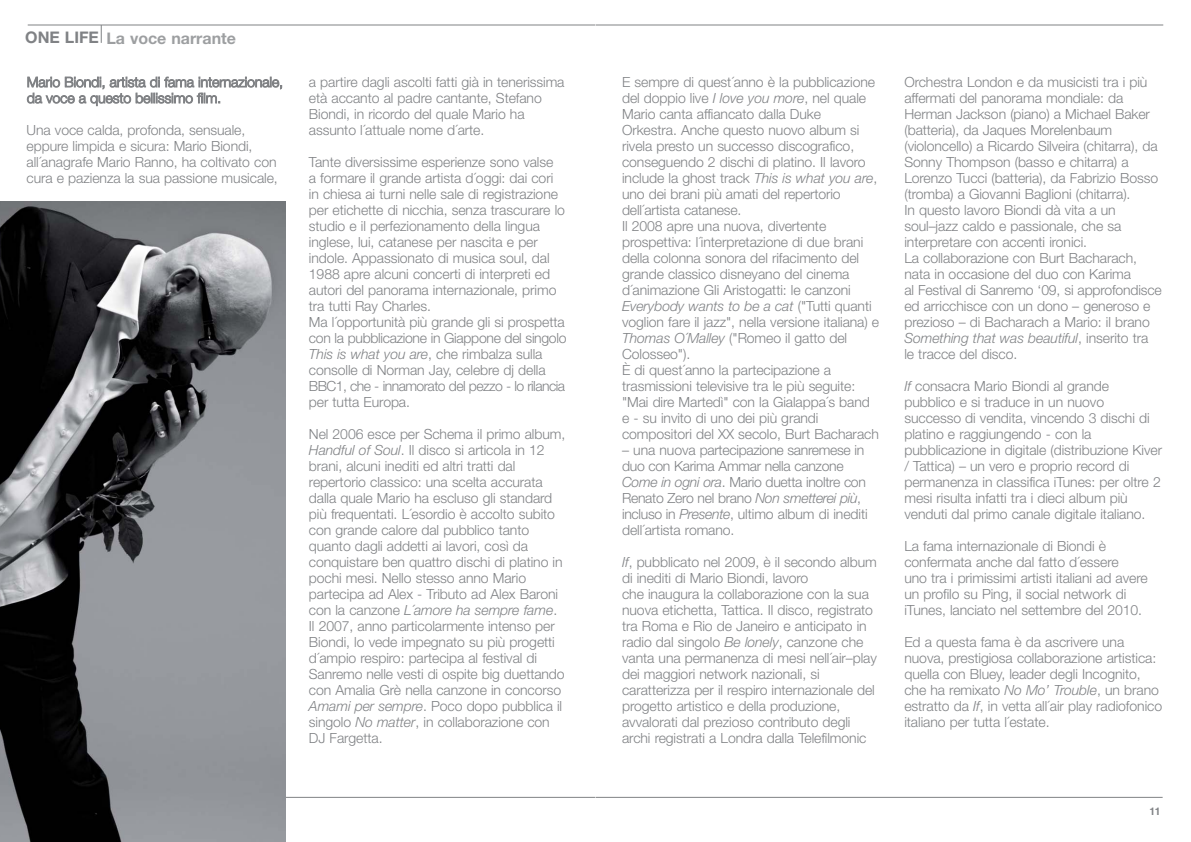
<style>
.page{position:relative;width:1191px;height:842px;background:#fff}
.page>*{position:absolute;margin:0;border:0;box-sizing:border-box;transform-origin:0 0}
.t1{font:700 16px "Helvetica Neue";color:#9d9fa1}
.t2{font:300 14px/16px "Helvetica Neue";letter-spacing:-.005em;color:#808285}
.t3{font:700 10.5px "Helvetica";color:#808285}
.s1{color:#808285}
.s2{font-style:italic}
</style>
<div class="page">
<hr style="left:595px;top:24px;width:568px;height:2px;background:#808285">
<hr style="left:595px;top:797px;width:567px;height:1px;background:#808285">
<hr style="left:28px;top:24px;width:567px;height:2px;background:#808285">
<hr style="left:26px;top:797px;width:569px;height:1px;background:#808285">
<svg style="left:27px;top:76px;width:255px;height:30px"></svg>
<svg style="left:101px;top:25px;width:1px;height:18px"></svg>
<img style="left:0;top:201px;width:285px;height:641px">
<p class="t1" style="left:25px;top:28px;width:212px"><span class="s1">ONE LIFE</span> La voce narrante</p>
<p class="t2" style="left:27px;top:122px;width:253px">Una voce calda, profonda, sensuale, eppure limpida e sicura: Mario Biondi, all´anagrafe Mario Ranno, ha coltivato con cura e pazienza la sua passione musicale,</p>
<p class="t2" style="left:309px;top:74px;width:257px">a partire dagli ascolti fatti già in tenerissima età accanto al padre cantante, Stefano Biondi, in ricordo del quale Mario ha assunto l´attuale nome d´arte.</p>
<p class="t2" style="left:309px;top:154px;width:259px">Tante diversissime esperienze sono valse<br>a formare il grande artista d´oggi: dai cori in chiesa ai turni nelle sale di registrazione per etichette di nicchia, senza trascurare lo studio e il perfezionamento della lingua inglese, lui, catanese per nascita e per indole. Appassionato di musica soul, dal 1988 apre alcuni concerti di interpreti ed autori del panorama internazionale, primo tra tutti Ray Charles.<br>Ma l´opportunità più grande gli si prospetta con la pubblicazione in Giappone del singolo <span class="s2">This is what you are</span>, che rimbalza sulla consolle di Norman Jay, celebre dj della BBC1, che - innamorato del pezzo - lo rilancia per tutta Europa.</p>
<p class="t2" style="left:309px;top:426px;width:258px">Nel 2006 esce per Schema il primo album, <span class="s2">Handful of Soul</span>. Il disco si articola in 12 brani, alcuni inediti ed altri tratti dal repertorio classico: una scelta accurata dalla quale Mario ha escluso gli standard più frequentati. L´esordio è accolto subito con grande calore dal pubblico tanto quanto dagli addetti ai lavori, così da conquistare ben quattro dischi di platino in pochi mesi. Nello stesso anno Mario partecipa ad Alex - Tributo ad Alex Baroni con la canzone <span class="s2">L´amore ha sempre fame</span>.<br>Il 2007, anno particolarmente intenso per Biondi, lo vede impegnato su più progetti d´ampio respiro: partecipa al festival di Sanremo nelle vesti di ospite big duettando con Amalia Grè nella canzone in concorso <span class="s2">Amami per sempre</span>. Poco dopo pubblica il singolo <span class="s2">No matter</span>, in collaborazione con DJ Fargetta.</p>
<p class="t2" style="left:622px;top:74px;width:259px">E sempre di quest´anno è la pubblicazione del doppio live <span class="s2">I love you more</span>, nel quale Mario canta affiancato dalla Duke Orkestra. Anche questo nuovo album si rivela presto un successo discografico, conseguendo 2 dischi di platino. Il lavoro include la ghost track <span class="s2">This is what you are</span>, uno dei brani più amati del repertorio dell´artista catanese.<br>Il 2008 apre una nuova, divertente prospettiva: l´interpretazione di due brani della colonna sonora del rifacimento del grande classico disneyano del cinema d´animazione Gli Aristogatti: le canzoni <span class="s2">Everybody wants to be a cat</span> ("Tutti quanti voglion fare il jazz", nella versione italiana) e <span class="s2">Thomas O´Malley</span> ("Romeo il gatto del Colosseo").<br>È di quest´anno la partecipazione a trasmissioni televisive tra le più seguite: "Mai dire Martedì" con la Gialappa´s band e - su invito di uno dei più grandi compositori del XX secolo, Burt Bacharach</p>
<p class="t2" style="left:622px;top:442px;width:247px">– una nuova partecipazione sanremese in duo con Karima Ammar nella canzone <span class="s2">Come in ogni ora</span>. Mario duetta inoltre con Renato Zero nel brano <span class="s2">Non smetterei più</span>, incluso in <span class="s2">Presente</span>, ultimo album di inediti dell´artista romano.</p>
<p class="t2" style="left:622px;top:554px;width:256px"><span class="s2">If</span>, pubblicato nel 2009, è il secondo album di inediti di Mario Biondi, lavoro<br>che inaugura la collaborazione con la sua nuova etichetta, Tattica. Il disco, registrato tra Roma e Rio de Janeiro e anticipato in radio dal singolo <span class="s2">Be lonely</span>, canzone che vanta una permanenza di mesi nell´air–play dei maggiori network nazionali, si caratterizza per il respiro internazionale del progetto artistico e della produzione, avvalorati dal prezioso contributo degli archi registrati a Londra dalla Telefilmonic</p>
<p class="t2" style="left:904px;top:74px;width:259px">Orchestra London e da musicisti tra i più affermati del panorama mondiale: da Herman Jackson (piano) a Michael Baker (batteria), da Jaques Morelenbaum (violoncello) a Ricardo Silveira (chitarra), da Sonny Thompson (basso e chitarra) a Lorenzo Tucci (batteria), da Fabrizio Bosso (tromba) a Giovanni Baglioni (chitarra).<br>In questo lavoro Biondi dà vita a un soul–jazz caldo e passionale, che sa interpretare con accenti ironici.<br>La collaborazione con Burt Bacharach, nata in occasione del duo con Karima<br>al Festival di Sanremo ‘09, si approfondisce ed arricchisce con un dono – generoso e prezioso – di Bacharach a Mario: il brano <span class="s2">Something that was beautiful</span>, inserito tra<br>le tracce del disco.</p>
<p class="t2" style="left:904px;top:378px;width:259px"><span class="s2">If</span> consacra Mario Biondi al grande pubblico e si traduce in un nuovo successo di vendita, vincendo 3 dischi di platino e raggiungendo - con la pubblicazione in digitale (distribuzione Kiver / Tattica) – un vero e proprio record di permanenza in classifica iTunes: per oltre 2 mesi risulta infatti tra i dieci album più venduti dal primo canale digitale italiano.</p>
<p class="t2" style="left:904px;top:538px;width:245px">La fama internazionale di Biondi è confermata anche dal fatto d´essere<br>uno tra i primissimi artisti italiani ad avere un profilo su Ping, il social network di iTunes, lanciato nel settembre del 2010.</p>
<p class="t2" style="left:904px;top:634px;width:259px">Ed a questa fama è da ascrivere una nuova, prestigiosa collaborazione artistica: quella con Bluey, leader degli Incognito, che ha remixato <span class="s2">No Mo’ Trouble</span>, un brano estratto da <span class="s2">If</span>, in vetta all´air play radiofonico italiano per tutta l´estate.</p>
<p class="t3" style="left:1149px;top:804px;width:13px">11</p>
</div>
